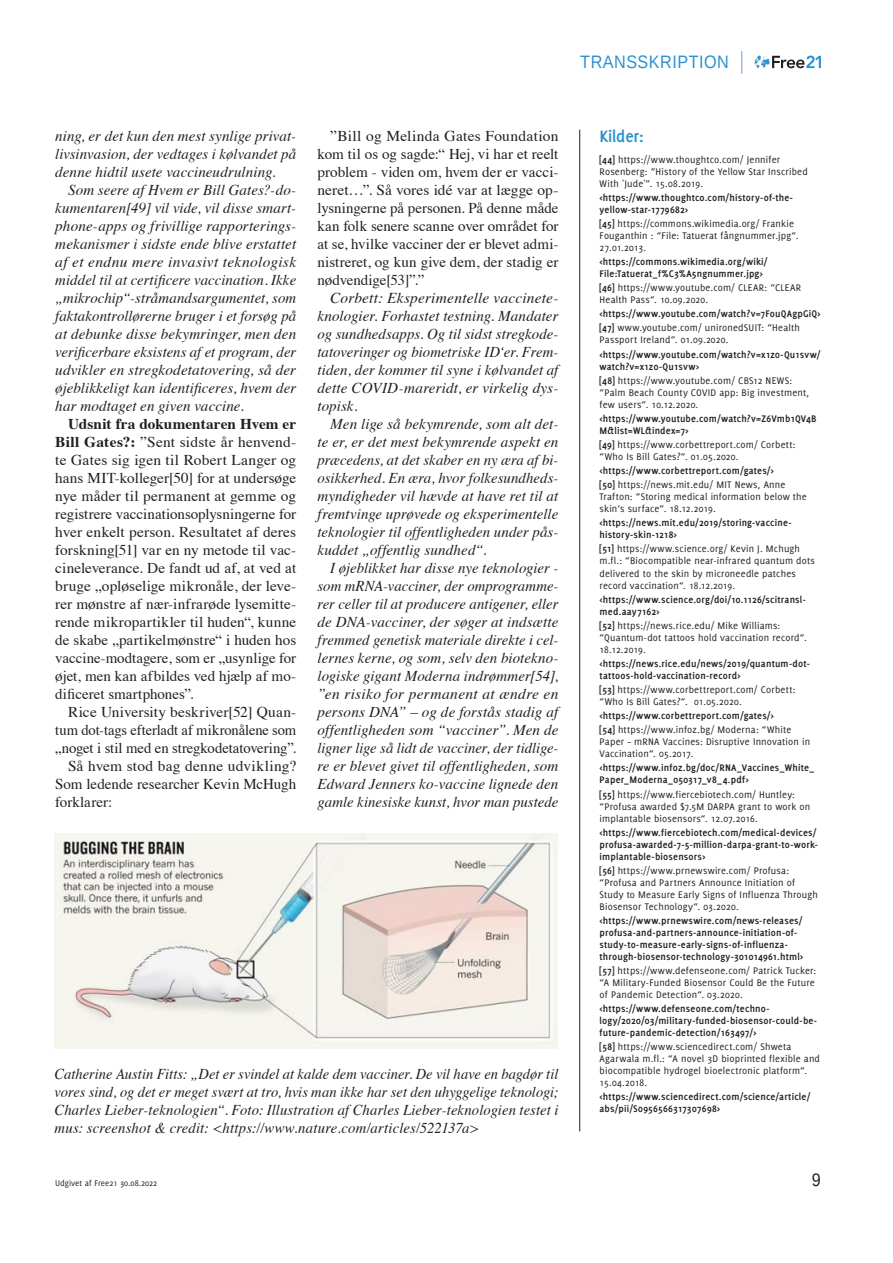
<style>
.page{position:relative;width:893px;height:1263px;background:#fff}
.page>*{position:absolute;margin:0;border:0;box-sizing:border-box;transform-origin:0 0}
.t1{font:18px "Liberation Sans";letter-spacing:.03em;color:#2a92d0;scale:.9 1}
.t2{font:700 18px "Delicious";letter-spacing:-.01em;color:#2a92d0}
.t3{font:18px "Liberation Sans";color:#231f20;scale:.9 1}
.t4{font:italic 15px/18px "Times";letter-spacing:.005em;color:#231f20;text-align:justify}
.t5{font:15px/18px "Times";color:#231f20;text-align:justify}
.t6{font:italic 15px/18px "Times";letter-spacing:.005em;color:#231f20;text-align:justify;scale:.96 1}
.t7{font:10.5px/12px "Delicious";letter-spacing:.015em;color:#231f20}
.t8{font:700 10.5px/12px "Delicious";letter-spacing:.02em;color:#231f20}
.t9{font:9px "Delicious";color:#231f20}
.s1{font-weight:700}
.s2{font-weight:400}
</style>
<div class="page">
<svg style="left:755px;top:55px;width:66px;height:13px"></svg>
<svg style="left:741px;top:51px;width:1px;height:23px"></svg>
<img style="left:55px;top:834px;width:502px;height:214px">
<hr style="left:579px;top:130px;width:1px;height:1001px;background:#231f20">
<p class="t1" style="left:580px;top:51px;width:167px">TRANSSKRIPTION</p>
<p class="t4" style="left:55px;top:126px;width:242px">ning, er det kun den mest synlige privat&shy;livsinvasion, der vedtages i kølvandet på denne hidtil usete vaccineudrulning.</p>
<p class="t4" style="left:55px;top:180px;width:242px;text-indent:13px">Som seere af Hvem er Bill Gates?-do&shy;kumentaren[49] vil vide, vil disse smart&shy;phone-apps og frivillige rapporterings&shy;mekanismer i sidste ende blive erstattet af et endnu mere invasivt teknologisk middel til at certificere vaccination. Ikke „mikrochip“-stråmandsargumentet, som faktakontrollørerne bruger i et forsøg på at debunke disse bekymringer, men den verificerbare eksistens af et program, der udvikler en stregkodetatovering, så der øjeblikkeligt kan identificeres, hvem der har modtaget en given vaccine.</p>
<p class="t5" style="left:55px;top:414px;width:242px;text-indent:13px"><span class="s1">Udsnit fra dokumentaren Hvem er Bill Gates?:</span> ”Sent sidste år henvend&shy;te Gates sig igen til Robert Langer og hans MIT-kolleger[50] for at undersøge nye måder til permanent at gemme og registrere vaccinationsoplysningerne for hver enkelt person. Resultatet af deres forskning[51] var en ny metode til vac&shy;cineleverance. De fandt ud af, at ved at bruge „opløselige mikronåle, der leve&shy;rer mønstre af nær-infrarøde lysemitte&shy;rende mikropartikler til huden“, kunne de skabe „partikelmønstre“ i huden hos vaccine-modtagere, som er „usynlige for øjet, men kan afbildes ved hjælp af mo&shy;dificeret smartphones”.</p>
<p class="t5" style="left:68px;top:702px;width:230px">Rice University beskriver[52] Quan-</p>
<p class="t5" style="left:55px;top:720px;width:242px">tum dot-tags efterladt af mikronålene som</p>
<p class="t5" style="left:55px;top:738px;width:242px">„noget i stil med en stregkodetatovering”.</p>
<p class="t5" style="left:68px;top:756px;width:230px">Så hvem stod bag denne udvikling?</p>
<p class="t5" style="left:55px;top:774px;width:242px">Som ledende researcher Kevin McHugh</p>
<p class="t5" style="left:55px;top:792px;width:58px">forklarer:</p>
<p class="t5" style="left:317px;top:126px;width:242px;text-indent:13px">”Bill og Melinda Gates Foundation kom til os og sagde:“ Hej, vi har et reelt problem - viden om, hvem der er vacci&shy;neret…”. Så vores idé var at lægge op&shy;lysningerne på personen. På denne måde kan folk senere scanne over området for at se, hvilke vacciner der er blevet admi&shy;nistreret, og kun give dem, der stadig er nødvendige[53]”.”</p>
<p class="t4" style="left:317px;top:288px;width:242px;text-indent:13px">Corbett: Eksperimentelle vaccinete&shy;knologier. Forhastet testning. Mandater og sundhedsapps. Og til sidst stregkode&shy;tatoveringer og biometriske ID‘er. Frem&shy;tiden, der kommer til syne i kølvandet af dette COVID-mareridt, er virkelig dys&shy;topisk.</p>
<p class="t4" style="left:317px;top:414px;width:242px;text-indent:13px">Men lige så bekymrende, som alt det&shy;te er, er det mest bekymrende aspekt en præcedens, at det skaber en ny æra af bi&shy;osikkerhed. En æra, hvor folkesundheds&shy;myndigheder vil hævde at have ret til at fremtvinge uprøvede og eksperimentelle teknologier til offentligheden under pås&shy;kuddet „offentlig sundhed“.</p>
<p class="t4" style="left:317px;top:558px;width:242px;text-indent:13px">I øjeblikket har disse nye teknologier - som mRNA-vacciner, der omprogramme&shy;rer celler til at producere antigener, eller de DNA-vacciner, der søger at indsætte fremmed genetisk materiale direkte i cel&shy;lernes kerne, og som, selv den biotekno&shy;logiske gigant Moderna indrømmer[54], ”en risiko for permanent at ændre en persons DNA” – og de forstås stadig af offentligheden som “vacciner”. Men de ligner lige så lidt de vacciner, der tidlige&shy;re er blevet givet til offentligheden, som Edward Jenners ko-vaccine lignede den gamle kinesiske kunst, hvor man pustede</p>
<p class="t6" style="left:55px;top:1064px;width:526px">Catherine Austin Fitts: „Det er svindel at kalde dem vacciner. De vil have en bagdør til vores sind, og det er meget svært at tro, hvis man ikke har set den uhyggelige teknologi; Charles Lieber-teknologien“. Foto: Illustration af Charles Lieber-teknologien testet i mus: screenshot &amp; credit: &lt;https://www.nature.com/articles/522137a&gt;</p>
<p class="t2" style="left:600px;top:126px;width:46px">Kilder:</p>
<p class="t7" style="left:600px;top:153px;width:210px"><span class="s1">[44]</span> https://www.thoughtco.com/ Jennifer<br>Rosenberg: ”History of the Yellow Star Inscribed<br>With 'Jude'”. 15.08.2019.</p>
<p class="t8" style="left:600px;top:191px;width:195px">&lt;https://www.thoughtco.com/history-of-the&shy;yellow-star-1779682&gt;</p>
<p class="t7" style="left:600px;top:217px;width:200px"><span class="s1">[45]</span> https://commons.wikimedia.org/ Frankie<br>Fouganthin : “File: Tatuerat fångnummer.jpg“.<br>27.01.2013.</p>
<p class="t8" style="left:600px;top:256px;width:170px">&lt;https://commons.wikimedia.org/wiki/<br>File:Tatuerat_f%C3%A5ngnummer.jpg&gt;</p>
<p class="t7" style="left:600px;top:282px;width:203px"><span class="s1">[46]</span> https://www.youtube.com/ CLEAR: “CLEAR<br>Health Pass“. 10.09.2020.</p>
<p class="t8" style="left:600px;top:307px;width:223px;line-height:14.1px">&lt;https://www.youtube.com/watch?v=7FouQAgpGiQ&gt; [47] <span class="s2">www.youtube.com/ unironedSUIT: “Health</span></p>
<p class="t7" style="left:600px;top:334px;width:130px">Passport Ireland“. 01.09.2020.</p>
<p class="t8" style="left:600px;top:348px;width:223px">&lt;https://www.youtube.com/watch?v=x1z0-Qu1svw/ watch?v=x1z0-Qu1svw&gt;</p>
<p class="t7" style="left:600px;top:374px;width:211px"><span class="s1">[48]</span> https://www.youtube.com/ CBS12 NEWS: “Palm Beach County COVID app: Big investment, few users“. 10.12.2020.</p>
<p class="t8" style="left:600px;top:412px;width:218px">&lt;https://www.youtube.com/watch?v=Z6Vmb1QV4B<br>M&amp;list=WL&amp;index=7&gt;</p>
<p class="t7" style="left:600px;top:438px;width:197px"><span class="s1">[49]</span> https://www.corbettreport.com/ Corbett: “Who Is Bill Gates?“. 01.05.2020.</p>
<p class="t8" style="left:600px;top:463px;width:187px;line-height:14.1px">&lt;https://www.corbettreport.com/gates/&gt; [50] <span class="s2">https://news.mit.edu/ MIT News, Anne</span></p>
<p class="t7" style="left:600px;top:491px;width:209px">Trafton: “Storing medical information below the skin’s surface“. 18.12.2019.</p>
<p class="t8" style="left:600px;top:517px;width:193px">&lt;https://news.mit.edu/2019/storing-vaccine&shy;history-skin-1218&gt;</p>
<p class="t7" style="left:600px;top:543px;width:217px"><span class="s1">[51]</span> https://www.science.org/ Kevin J. Mchugh m.fl.: “Biocompatible near-infrared quantum dots delivered to the skin by microneedle patches record vaccination“. 18.12.2019.</p>
<p class="t8" style="left:600px;top:593px;width:208px">&lt;https://www.science.org/doi/10.1126/scitransl&shy;med.aay7162&gt;</p>
<p class="t7" style="left:600px;top:619px;width:209px"><span class="s1">[52]</span> https://news.rice.edu/ Mike Williams: “Quantum-dot tattoos hold vaccination record“.<br>18.12.2019.</p>
<p class="t8" style="left:600px;top:657px;width:212px">&lt;https://news.rice.edu/news/2019/quantum-dot&shy;tattoos-hold-vaccination-record&gt;</p>
<p class="t7" style="left:600px;top:683px;width:197px"><span class="s1">[53]</span> https://www.corbettreport.com/ Corbett: “Who Is Bill Gates?“. 01.05.2020.</p>
<p class="t8" style="left:600px;top:708px;width:193px;line-height:14.1px">&lt;https://www.corbettreport.com/gates/&gt; [54] <span class="s2">https://www.infoz.bg/ Moderna: “White</span></p>
<p class="t7" style="left:600px;top:736px;width:212px">Paper – mRNA Vaccines: Disruptive Innovation in<br>Vaccination“. 05.2017.</p>
<p class="t8" style="left:600px;top:762px;width:216px">&lt;https://www.infoz.bg/doc/RNA_Vaccines_White_<br>Paper_Moderna_050317_v8_4.pdf&gt;</p>
<p class="t7" style="left:600px;top:788px;width:212px"><span class="s1">[55]</span> https://www.fiercebiotech.com/ Huntley: “Profusa awarded $7.5M DARPA grant to work on implantable biosensors“. 12.07.2016.</p>
<p class="t8" style="left:600px;top:826px;width:220px">&lt;https://www.fiercebiotech.com/medical-devices/ profusa-awarded-7-5-million-darpa-grant-to-work&shy;implantable-biosensors&gt;</p>
<p class="t7" style="left:600px;top:864px;width:220px"><span class="s1">[56]</span> https://www.prnewswire.com/ Profusa: “Profusa and Partners Announce Initiation of Study to Measure Early Signs of Influenza Through Biosensor Technology“. 03.2020.</p>
<p class="t8" style="left:600px;top:914px;width:205px">&lt;https://www.prnewswire.com/news-releases/ profusa-and-partners-announce-initiation-of&shy;study-to-measure-early-signs-of-influenza&shy;through-biosensor-technology-301014961.html&gt;</p>
<p class="t7" style="left:600px;top:964px;width:218px"><span class="s1">[57]</span> https://www.defenseone.com/ Patrick Tucker: “A Military-Funded Biosensor Could Be the Future of Pandemic Detection“. 03.2020.</p>
<p class="t8" style="left:600px;top:1003px;width:219px">&lt;https://www.defenseone.com/techno&shy;logy/2020/03/military-funded-biosensor-could-be&shy;future-pandemic-detection/163497/&gt;</p>
<p class="t7" style="left:600px;top:1041px;width:222px"><span class="s1">[58]</span> https://www.sciencedirect.com/ Shweta Agarwala m.fl.: “A novel 3D bioprinted flexible and biocompatible hydrogel bioelectronic platform“.<br>15.04.2018.</p>
<p class="t8" style="left:600px;top:1091px;width:212px">&lt;https://www.sciencedirect.com/science/article/ abs/pii/S0956566317307698&gt;</p>
<p class="t9" style="left:55px;top:1177px;width:103px">Udgivet af Free21 30.08.2022</p>
<p class="t3" style="left:812px;top:1168px;width:12px">9</p>
</div>
